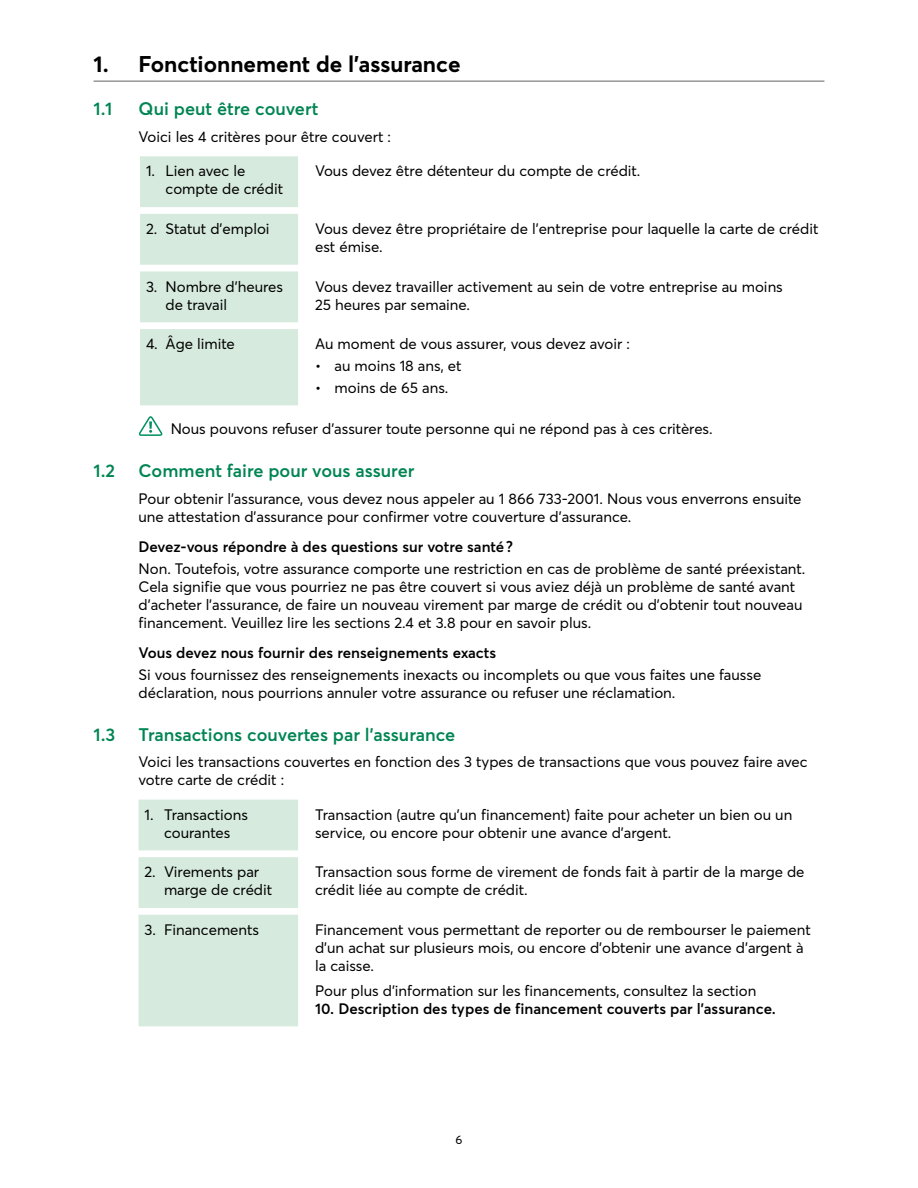
<style>
.page{position:relative;width:918px;height:1188px;background:#fff}
.page>*{position:absolute;margin:0;border:0;box-sizing:border-box;transform-origin:0 0}
.t1{font:700 22.5px "Desjardins Sans";color:#000}
.t2{font:600 18px "Desjardins Sans";color:#008553}
.t3{font:15px/18px "Desjardins Sans";color:#000}
.t4{font:600 15px "Desjardins Sans";color:#000}
.t5{font:12px "Desjardins Sans";color:#000}
</style>
<div class="page">
<hr style="left:94px;top:81px;width:730px;height:1px;background:#646363">
<svg style="left:140px;top:156px;width:158px;height:249px;background:#d9ebe0"></svg>
<svg style="left:139px;top:416px;width:24px;height:20px"></svg>
<div style="left:139px;top:800px;width:159px;height:226px;background:#d6eade"></div>
<h1 class="t1" style="left:94px;top:50px;width:369px">1. Fonctionnement de l’assurance</h1>
<p class="t2" style="left:94px;top:98px;width:20px">1.1</p>
<p class="t2" style="left:139px;top:98px;width:181px">Qui peut être couvert</p>
<p class="t3" style="left:139px;top:127px;width:254px">Voici les 4 critères pour être couvert :</p>
<p class="t3" style="left:166px;top:162px;width:119px;text-indent:-20px">1. Lien avec le compte de crédit</p>
<p class="t3" style="left:315px;top:162px;width:327px">Vous devez être détenteur du compte de crédit.</p>
<p class="t3" style="left:146px;top:220px;width:125px">2. Statut d'emploi</p>
<p class="t3" style="left:315px;top:220px;width:505px">Vous devez être propriétaire de l’entreprise pour laquelle la carte de crédit est émise.</p>
<p class="t3" style="left:166px;top:277px;width:119px;text-indent:-20px">3. Nombre d'heures de travail</p>
<p class="t3" style="left:315px;top:277px;width:469px">Vous devez travailler activement au sein de votre entreprise au moins<br>25 heures par semaine.</p>
<p class="t3" style="left:146px;top:335px;width:90px">4. Âge limite</p>
<p class="t3" style="left:315px;top:335px;width:316px">Au moment de vous assurer, vous devez avoir :</p>
<p class="t3" style="left:315px;top:357px;width:148px">• au moins 18 ans, et</p>
<p class="t3" style="left:315px;top:378px;width:135px">• moins de 65 ans.</p>
<p class="t3" style="left:171px;top:420px;width:543px">Nous pouvons refuser d’assurer toute personne qui ne répond pas à ces critères.</p>
<p class="t2" style="left:94px;top:460px;width:23px">1.2</p>
<p class="t2" style="left:139px;top:460px;width:278px">Comment faire pour vous assurer</p>
<p class="t3" style="left:139px;top:489px;width:664px">Pour obtenir l’assurance, vous devez nous appeler au 1 866 733-2001. Nous vous enverrons ensuite une attestation d’assurance pour confirmer votre couverture d’assurance.</p>
<p class="t4" style="left:139px;top:538px;width:376px">Devez-vous répondre à des questions sur votre santé ?</p>
<p class="t3" style="left:139px;top:559px;width:668px">Non. Toutefois, votre assurance comporte une restriction en cas de problème de santé préexistant.<br>Cela signifie que vous pourriez ne pas être couvert si vous aviez déjà un problème de santé avant d’acheter l’assurance, de faire un nouveau virement par marge de crédit ou d’obtenir tout nouveau financement. Veuillez lire les sections 2.4 et 3.8 pour en savoir plus.</p>
<p class="t4" style="left:139px;top:644px;width:359px">Vous devez nous fournir des renseignements exacts</p>
<p class="t3" style="left:139px;top:665px;width:624px">Si vous fournissez des renseignements inexacts ou incomplets ou que vous faites une fausse déclaration, nous pourrions annuler votre assurance ou refuser une réclamation.</p>
<p class="t2" style="left:94px;top:723px;width:23px">1.3</p>
<p class="t2" style="left:139px;top:723px;width:318px">Transactions couvertes par l’assurance</p>
<p class="t3" style="left:139px;top:753px;width:670px">Voici les transactions couvertes en fonction des 3 types de transactions que vous pouvez faire avec votre carte de crédit :</p>
<p class="t3" style="left:145px;top:805px;width:105px;text-align:center">1. Transactions courantes</p>
<p class="t3" style="left:315px;top:805px;width:479px">Transaction (autre qu’un financement) faite pour acheter un bien ou un service, ou encore pour obtenir une avance d’argent.</p>
<p class="t3" style="left:164px;top:863px;width:110px;text-indent:-20px">2. Virements par marge de crédit</p>
<p class="t3" style="left:315px;top:863px;width:491px">Transaction sous forme de virement de fonds fait à partir de la marge de crédit liée au compte de crédit.</p>
<p class="t3" style="left:145px;top:921px;width:116px">3. Financements</p>
<p class="t3" style="left:315px;top:921px;width:497px">Financement vous permettant de reporter ou de rembourser le paiement d’un achat sur plusieurs mois, ou encore d’obtenir une avance d’argent à la caisse.</p>
<p class="t3" style="left:315px;top:981px;width:443px">Pour plus d’information sur les financements, consultez la section</p>
<p class="t4" style="left:315px;top:999px;width:462px">10. Description des types de financement couverts par l’assurance.</p>
<p class="t5" style="left:456px;top:1132px;width:8px">6</p>
</div>
